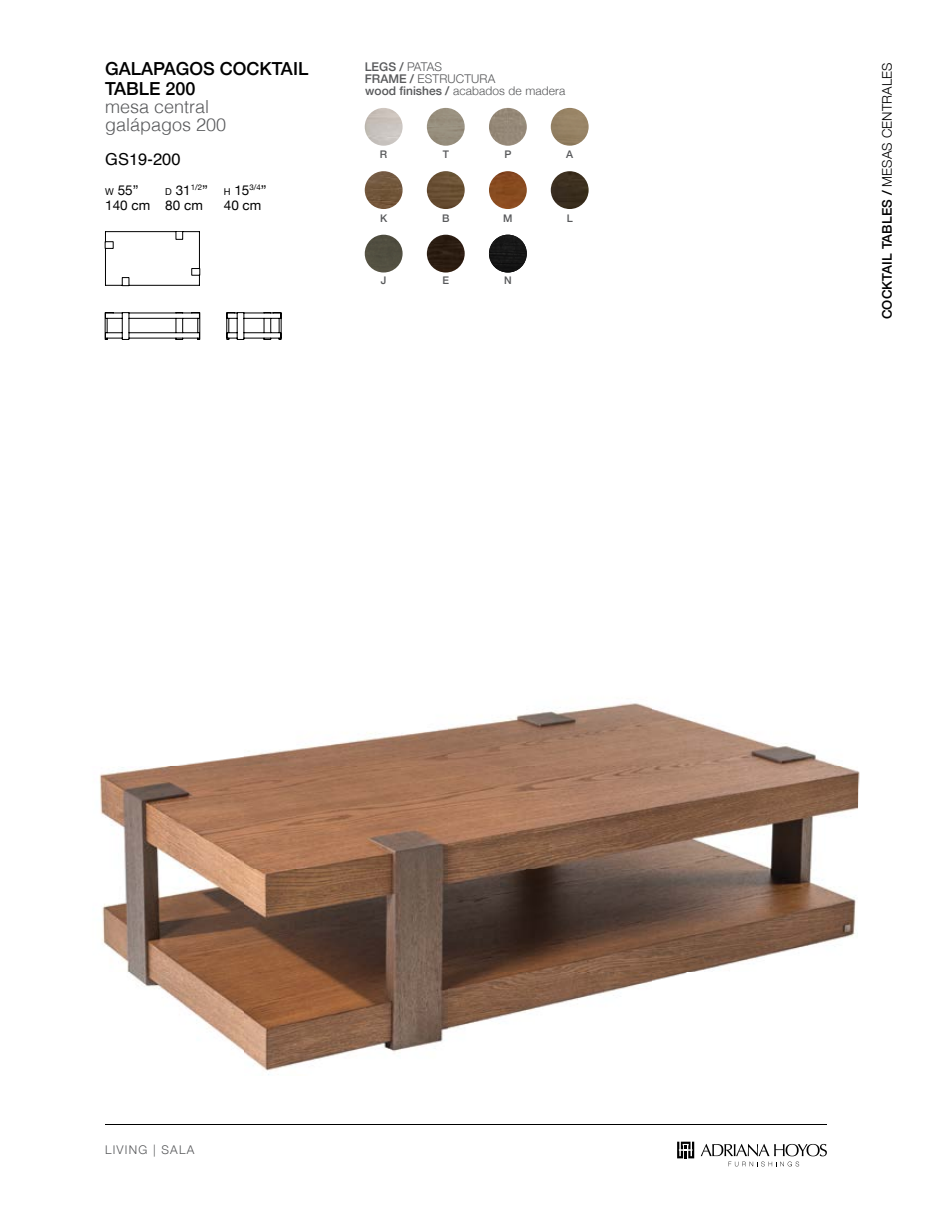
<style>
.page{position:relative;width:932px;height:1208px;background:#fff}
.page>*{position:absolute;margin:0;border:0;box-sizing:border-box;transform-origin:0 0}
.t1{font:500 18px/19.5px "Helvetica Neue";color:#000}
.t2{font:300 18px/18px "Helvetica";color:#58595b}
.t3{font:16.5px "Helvetica";color:#000}
.t4{font:13.5px/15px "Helvetica Neue";color:#000}
.t5{font:500 13.35px "Helvetica Neue";letter-spacing:.01em;color:#000}
.t6{font:300 12px/12px "Helvetica Neue";letter-spacing:.01em;color:#58595b}
.t7{font:300 12px "Helvetica Neue";letter-spacing:.1em;color:#58595b}
.t8{font:500 10.5px "Helvetica Neue";color:#58595b}
.s1{font-size:9.45px}
.s2{font-style:inherit}
.s3{font-weight:500}
.s4{font-weight:300}
</style>
<div class="page">
<img style="left:426px;top:235px;width:38px;height:37px;border-radius:19px">
<img style="left:426px;top:171px;width:38px;height:38px;border-radius:19px">
<img style="left:364px;top:171px;width:38px;height:38px;border-radius:19px">
<img style="left:364px;top:235px;width:38px;height:37px;border-radius:19px">
<img style="left:364px;top:108px;width:38px;height:38px;border-radius:19px">
<img style="left:489px;top:235px;width:37px;height:37px;border-radius:19px">
<img style="left:489px;top:171px;width:37px;height:38px;border-radius:19px">
<img style="left:489px;top:108px;width:37px;height:38px;border-radius:19px">
<img style="left:550px;top:171px;width:38px;height:38px;border-radius:19px">
<img style="left:550px;top:108px;width:38px;height:38px;border-radius:19px">
<img style="left:426px;top:108px;width:38px;height:38px;border-radius:19px">
<svg style="left:677px;top:1141px;width:17px;height:17px"></svg>
<svg style="left:700px;top:1144px;width:126px;height:22px"></svg>
<hr style="left:105px;top:1124px;width:721px;height:1px;background:#000">
<img style="left:99px;top:703px;width:761px;height:372px">
<svg style="left:105px;top:231px;width:176px;height:108px"></svg>
<h1 class="t1" style="left:105px;top:58px;width:205px">GALAPAGOS COCKTAIL<br>TABLE 200</h1>
<h1 class="t2" style="left:105px;top:96px;width:123px">mesa central galápagos 200</h1>
<h2 class="t3" style="left:105px;top:146px;width:77px">GS19-200</h2>
<p class="t4" style="left:105px;top:183px;width:35px"><span class="s1">W</span> 55”</p>
<p class="t4" style="left:105px;top:183px;width:163px;text-indent:60px"><span class="s1">D</span> 31<sup>1/2</sup>” <span class="s1">H</span> 15<sup>3/4</sup>”<br>140 <span class="s2">cm</span> 80 <span class="s2">cm</span></p>
<p class="t4" style="left:224px;top:198px;width:39px">40 <span class="s2">cm</span></p>
<p class="t6" style="left:364px;top:60px;width:132px"><span class="s3">LEGS /</span> PATAS<br><span class="s3">FRAME /</span> ESTRUCTURA</p>
<p class="t6" style="left:365px;top:84px;width:202px"><span class="s3">wood finishes /</span> acabados de madera</p>
<p class="t8" style="left:380px;top:146px;width:9px">R</p>
<p class="t8" style="left:442px;top:146px;width:8px">T</p>
<p class="t8" style="left:504px;top:146px;width:9px">P</p>
<p class="t8" style="left:566px;top:146px;width:9px">A</p>
<p class="t8" style="left:380px;top:209px;width:9px">K</p>
<p class="t8" style="left:442px;top:209px;width:9px">B</p>
<p class="t8" style="left:503px;top:209px;width:11px">M</p>
<p class="t8" style="left:566px;top:209px;width:8px">L</p>
<p class="t8" style="left:381px;top:272px;width:7px">J</p>
<p class="t8" style="left:442px;top:272px;width:8px">E</p>
<p class="t8" style="left:504px;top:272px;width:9px">N</p>
<p class="t5" style="left:875px;top:319px;width:258px;rotate:-90deg">COCKTAIL TABLES / <span class="s4">MESAS CENTRALES</span></p>
<p class="t7" style="left:105px;top:1139px;width:91px">LIVING | SALA</p>
</div>
